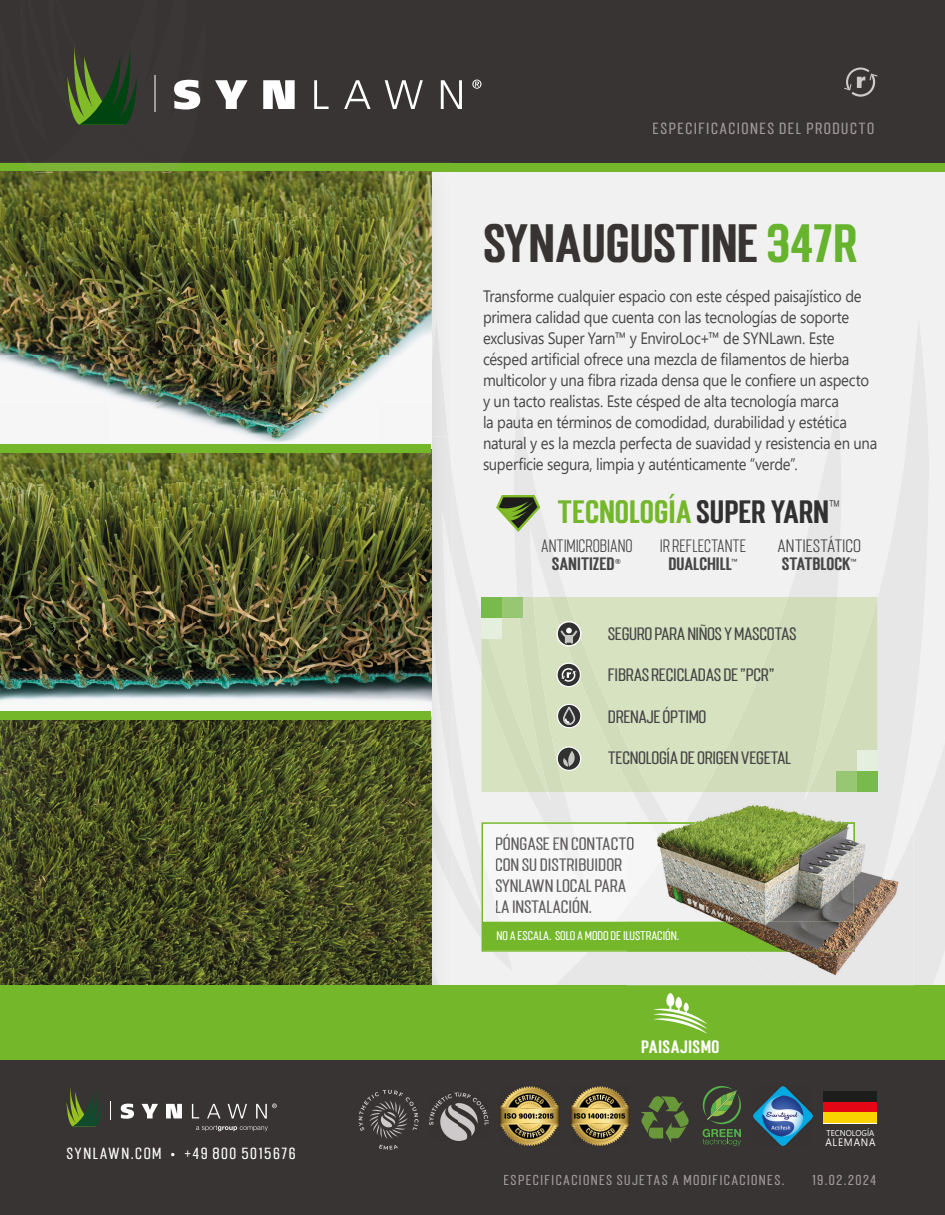
<style>
.page{position:relative;width:945px;height:1215px;background:#fff}
.page>*{position:absolute;margin:0;border:0;box-sizing:border-box;transform-origin:0 0}
.t1{font:700 45px "Mostin";color:#373433}
.t2{font:700 27px "Mostin";color:#75b72b}
.t3{font:16.5px/21px "Segoe UI";letter-spacing:-.02em;color:#464646;scale:.9 1}
.t4{font:15px "Mostin";letter-spacing:-.02em;color:#464646}
.t5{font:15px/21px "Mostin";color:#5f5c5d}
.t6{font:300 15px/18px "Mostin";letter-spacing:-.005em;color:#464646;text-align:center;scale:.9 1}
.t7{font:300 15px/18px "Mostin";letter-spacing:-.005em;color:#464646}
.t8{font:700 15px "Mostin";letter-spacing:.025em;color:#fff}
.t9{font:13.5px "Mostin";letter-spacing:.11em;color:#a29b9b}
.t10{font:13.5px "Mostin";letter-spacing:.11em;color:#fcfcfc}
.t11{font:12px "Mostin";letter-spacing:.115em;color:#a29b9b}
.t12{font:10.8px "Segoe UI";letter-spacing:.08em;color:#fff;scale:.92 1}
.t13{font:10.5px "Mostin";color:#fff}
.t14{font:8.4px "Segoe UI";color:#fff;scale:.96 1}
.s1{font-family:"Segoe UI"}
.s2{color:#66b32e}
.s3{color:#313131}
.s4{font-weight:700}
</style>
<div class="page">
<div style="left:452px;top:172px;width:493px;height:814px;background:#f1f1f1"></div>
<svg style="left:554px;top:316px;width:391px;height:670px;fill:#f1f1f1"></svg>
<svg style="left:452px;top:397px;width:203px;height:574px;fill:#f1f1f1"></svg>
<div style="left:0;top:0;width:945px;height:166px;background:#373433"></div>
<div style="left:0;top:1060px;width:945px;height:155px;background:#373433"></div>
<div style="left:0;top:163px;width:945px;height:9px;background:#75b72b"></div>
<div style="left:824px;top:1091px;width:54px;height:11px;background:#1d1d1b"></div>
<div style="left:824px;top:1102px;width:54px;height:11px;background:#e30614"></div>
<div style="left:824px;top:1113px;width:54px;height:10px;background:#f9d300"></div>
<img style="left:431px;top:472px;width:21px;height:514px">
<img style="left:0;top:720px;width:431px;height:266px">
<img style="left:431px;top:511px;width:21px;height:196px">
<img style="left:402px;top:707px;width:38px;height:42px">
<img style="left:440px;top:707px;width:12px;height:42px">
<img style="left:0;top:453px;width:431px;height:258px">
<img style="left:431px;top:172px;width:21px;height:300px">
<img style="left:431px;top:316px;width:17px;height:121px">
<img style="left:206px;top:162px;width:246px;height:1px">
<img style="left:448px;top:437px;width:4px;height:35px">
<img style="left:0;top:171px;width:431px;height:273px">
<div style="left:0;top:986px;width:945px;height:74px;background:#75b72b"></div>
<div style="left:0;top:444px;width:431px;height:9px;background:#75b72b"></div>
<div style="left:0;top:711px;width:431px;height:9px;background:#75b72b"></div>
<div style="left:651px;top:597px;width:52px;height:195px;background:#d7e2c1"></div>
<div style="left:703px;top:597px;width:175px;height:195px;background:#d1dcbb"></div>
<div style="left:836px;top:771px;width:21px;height:21px;background:#97c772"></div>
<div style="left:857px;top:771px;width:21px;height:21px;background:#79ba4d"></div>
<div style="left:857px;top:750px;width:21px;height:21px;background:#e4f0dd"></div>
<div style="left:483px;top:922px;width:371px;height:28px;background:#75b72b"></div>
<img style="left:627px;top:798px;width:9px;height:24px">
<img style="left:801px;top:798px;width:113px;height:47px">
<img style="left:818px;top:845px;width:96px;height:141px">
<img style="left:627px;top:952px;width:191px;height:34px">
<img style="left:636px;top:798px;width:165px;height:188px">
<img style="left:627px;top:822px;width:228px;height:130px">
<img style="left:627px;top:922px;width:227px;height:28px">
<img style="left:627px;top:834px;width:7px;height:16px">
<svg style="left:483px;top:824px;width:144px;height:98px"></svg>
<img style="left:30px;top:167px;width:141px;height:4px">
<img style="left:33px;top:171px;width:137px;height:1px">
<svg style="left:196px;top:1125px;width:72px;height:6px"></svg>
<svg style="left:67px;top:1087px;width:35px;height:39px"></svg>
<svg style="left:121px;top:1104px;width:13px;height:15px"></svg>
<svg style="left:142px;top:1104px;width:16px;height:14px"></svg>
<svg style="left:166px;top:1104px;width:16px;height:14px"></svg>
<svg style="left:192px;top:1104px;width:7px;height:14px"></svg>
<svg style="left:207px;top:1104px;width:13px;height:14px"></svg>
<svg style="left:228px;top:1104px;width:19px;height:14px"></svg>
<svg style="left:256px;top:1104px;width:21px;height:14px"></svg>
<svg style="left:359px;top:1090px;width:60px;height:49px"></svg>
<svg style="left:379px;top:1145px;width:19px;height:5px"></svg>
<svg style="left:641px;top:1096px;width:48px;height:47px"></svg>
<img style="left:571px;top:1086px;width:59px;height:60px">
<img style="left:429px;top:1092px;width:60px;height:48px">
<img style="left:500px;top:1086px;width:59px;height:60px">
<svg style="left:703px;top:1086px;width:38px;height:60px"></svg>
<img style="left:753px;top:1086px;width:60px;height:60px">
<svg style="left:0;top:47px;width:206px;height:120px"></svg>
<svg style="left:215px;top:80px;width:33px;height:29px"></svg>
<svg style="left:263px;top:80px;width:32px;height:29px"></svg>
<svg style="left:314px;top:80px;width:15px;height:29px"></svg>
<svg style="left:344px;top:80px;width:27px;height:29px"></svg>
<svg style="left:385px;top:80px;width:38px;height:29px"></svg>
<svg style="left:441px;top:80px;width:21px;height:29px"></svg>
<svg style="left:472px;top:80px;width:9px;height:9px"></svg>
<svg style="left:653px;top:993px;width:54px;height:41px"></svg>
<svg style="left:481px;top:597px;width:170px;height:195px;background:#ced9b9"></svg>
<svg style="left:844px;top:68px;width:34px;height:29px"></svg>
<svg style="left:496px;top:495px;width:44px;height:37px"></svg>
<p class="t10" style="left:66px;top:1144px;width:231px">SYNLAWN.COM <span class="s1">•</span> +49 800 5015676</p>
<p class="t9" style="left:652px;top:119px;width:223px">ESPECIFICACIONES DEL PRODUCTO</p>
<h1 class="t1" style="left:483px;top:212px;width:377px">SYNAUGUSTINE <span class="s2">347R</span></h1>
<p class="t3" style="left:483px;top:284px;width:440px">Transforme cualquier espacio con este césped paisajístico de primera calidad que cuenta con las tecnologías de soporte exclusivas Super Yarn™ y EnviroLoc+™ de SYNLawn. Este césped artificial ofrece una mezcla de filamentos de hierba multicolor y una fibra rizada densa que le confiere un aspecto y un tacto realistas. Este césped de alta tecnología marca<br>la pauta en términos de comodidad, durabilidad y estética natural y es la mezcla perfecta de suavidad y resistencia en una superficie segura, limpia y auténticamente “verde”.</p>
<h2 class="t2" style="left:558px;top:493px;width:284px">TECNOLOGÍA <span class="s3">SUPER YARN</span><sup>™</sup></h2>
<p class="t6" style="left:541px;top:536px;width:103px">ANTIMICROBIANO<br><span class="s4">SANITIZED</span><sup>®</sup></p>
<p class="t6" style="left:660px;top:536px;width:98px">IR REFLECTANTE<br><span class="s4">DUALCHILL</span><sup>™</sup></p>
<p class="t7" style="left:778px;top:536px;width:85px">ANTIESTÁTICO<br><span class="s4">STATBLOCK</span><sup>™</sup></p>
<p class="t4" style="left:608px;top:623px;width:190px">SEGURO PARA NIÑOS Y MASCOTAS</p>
<p class="t4" style="left:608px;top:665px;width:168px">FIBRAS RECICLADAS DE "PCR"</p>
<p class="t4" style="left:608px;top:707px;width:100px">DRENAJE ÓPTIMO</p>
<p class="t4" style="left:608px;top:747px;width:185px">TECNOLOGÍA DE ORIGEN VEGETAL</p>
<p class="t5" style="left:495px;top:832px;width:141px">PÓNGASE EN CONTACTO<br>CON SU DISTRIBUIDOR<br>SYNLAWN LOCAL PARA<br>LA INSTALACIÓN.</p>
<p class="t13" style="left:496px;top:929px;width:184px">NO A ESCALA. SOLO A MODO DE ILUSTRACIÓN.</p>
<p class="t8" style="left:641px;top:1036px;width:80px">PAISAJISMO</p>
<p class="t14" style="left:827px;top:1125px;width:51px">TECNOLOGÍA</p>
<p class="t12" style="left:825px;top:1132px;width:56px">ALEMANA</p>
<p class="t11" style="left:503px;top:1171px;width:283px">ESPECIFICACIONES SUJETAS A MODIFICACIONES.</p>
<p class="t11" style="left:812px;top:1171px;width:65px">19.02.2024</p>
</div>
